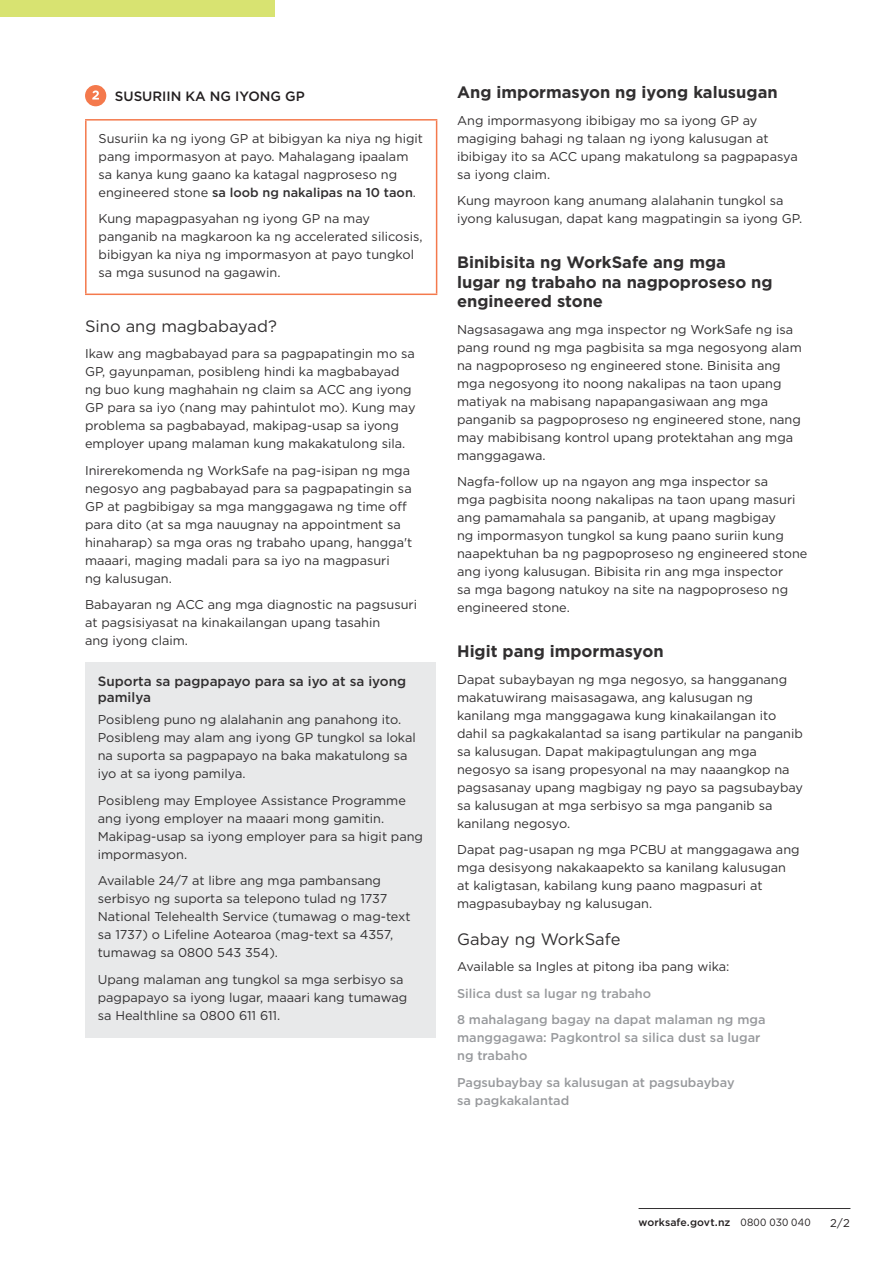
<style>
.page{position:relative;width:893px;height:1263px;background:#fff}
.page>*{position:absolute;margin:0;border:0;box-sizing:border-box;transform-origin:0 0}
._1_Head{font:700 16.5px/19.5px "Gotham";color:#312f30}
._3_Head{font:16.5px "Gotham";color:#312f30}
._2_Head{font:500 13.5px/16.2px "Gotham";color:#312f30}
._4_Head{font:500 13.5px "Gotham";color:#231f20}
.Body_Copy{font:12.75px/18px "Gotham";color:#312f30}
.Body_Copy-2{font:500 12.75px/18px "Gotham";color:#989a9d}
.t1{font:11.25px "Gotham";color:#231f20}
.t2{font:500 10.5px "Gotham";letter-spacing:.005em;color:#231f20}
.s1{font-weight:500}
.s2{font-weight:400}
</style>
<div class="page">
<hr style="left:639px;top:1208px;width:211px;height:1px;background:#312f30">
<div style="left:0;top:0;width:274px;height:17px;background:#d8e371"></div>
<div style="left:86px;top:86px;width:20px;height:20px;background:#f4794c;border-radius:50%"></div>
<div style="left:85px;top:85px;width:21px;height:21px;border:2px solid #f4794c;border-radius:50%"></div>
<svg style="left:92px;top:90px;width:7px;height:10px"></svg>
<hr style="left:85px;top:119px;width:352px;height:2px;background:#f4794c">
<hr style="left:85px;top:121px;width:2px;height:173px;background:#f4794c">
<hr style="left:436px;top:121px;width:1px;height:173px;background:#f4794c">
<hr style="left:85px;top:294px;width:352px;height:1px;background:#f4794c">
<div style="left:85px;top:662px;width:351px;height:376px;background:#e8e9ea"></div>
<p class="_4_Head" style="left:115px;top:87px;width:191px">SUSURIIN KA NG IYONG GP</p>
<p class="Body_Copy" style="left:99px;top:129px;width:326px">Susuriin ka ng iyong GP at bibigyan ka niya ng higit pang impormasyon at payo. Mahalagang ipaalam sa kanya kung gaano ka katagal nagproseso ng engineered stone <span class="s1">sa loob ng nakalipas na 10 taon</span>.</p>
<p class="Body_Copy" style="left:99px;top:209px;width:325px">Kung mapagpasyahan ng iyong GP na may panganib na magkaroon ka ng accelerated silicosis, bibigyan ka niya ng impormasyon at payo tungkol sa mga susunod na gagawin.</p>
<p class="_3_Head" style="left:85px;top:315px;width:193px">Sino ang magbabayad?</p>
<p class="Body_Copy" style="left:85px;top:344px;width:332px">Ikaw ang magbabayad para sa pagpapatingin mo sa GP, gayunpaman, posibleng hindi ka magbabayad ng buo kung maghahain ng claim sa ACC ang iyong GP para sa iyo (nang may pahintulot mo). Kung may problema sa pagbabayad, makipag-usap sa iyong employer upang malaman kung makakatulong sila.</p>
<p class="Body_Copy" style="left:85px;top:461px;width:329px">Inirerekomenda ng WorkSafe na pag-isipan ng mga negosyo ang pagbabayad para sa pagpapatingin sa GP at pagbibigay sa mga manggagawa ng time off para dito (at sa mga nauugnay na appointment sa hinaharap) sa mga oras ng trabaho upang, hangga't maaari, maging madali para sa iyo na magpasuri<br>ng kalusugan.</p>
<p class="Body_Copy" style="left:85px;top:595px;width:333px">Babayaran ng ACC ang mga diagnostic na pagsusuri at pagsisiyasat na kinakailangan upang tasahin<br>ang iyong claim.</p>
<p class="_2_Head" style="left:98px;top:673px;width:310px">Suporta sa pagpapayo para sa iyo at sa iyong pamilya</p>
<p class="Body_Copy" style="left:98px;top:710px;width:320px">Posibleng puno ng alalahanin ang panahong ito.<br>Posibleng may alam ang iyong GP tungkol sa lokal na suporta sa pagpapayo na baka makatulong sa iyo at sa iyong pamilya.</p>
<p class="Body_Copy" style="left:98px;top:791px;width:327px">Posibleng may Employee Assistance Programme ang iyong employer na maaari mong gamitin.<br>Makipag-usap sa iyong employer para sa higit pang impormasyon.</p>
<p class="Body_Copy" style="left:98px;top:871px;width:314px">Available 24/7 at libre ang mga pambansang serbisyo ng suporta sa telepono tulad ng 1737<br>National Telehealth Service (tumawag o mag-text sa 1737) o Lifeline Aotearoa (mag-text sa 4357, tumawag sa 0800 543 354).</p>
<p class="Body_Copy" style="left:98px;top:970px;width:311px">Upang malaman ang tungkol sa mga serbisyo sa pagpapayo sa iyong lugar, maaari kang tumawag sa Healthline sa 0800 611 611.</p>
<p class="_1_Head" style="left:457px;top:83px;width:322px">Ang impormasyon ng iyong kalusugan</p>
<p class="Body_Copy" style="left:457px;top:111px;width:342px">Ang impormasyong ibibigay mo sa iyong GP ay magiging bahagi ng talaan ng iyong kalusugan at ibibigay ito sa ACC upang makatulong sa pagpapasya sa iyong claim.</p>
<p class="Body_Copy" style="left:457px;top:191px;width:347px">Kung mayroon kang anumang alalahanin tungkol sa iyong kalusugan, dapat kang magpatingin sa iyong GP.</p>
<p class="_1_Head" style="left:457px;top:253px;width:317px">Binibisita ng WorkSafe ang mga lugar ng trabaho na nagpoproseso ng engineered stone</p>
<p class="Body_Copy" style="left:457px;top:320px;width:346px">Nagsasagawa ang mga inspector ng WorkSafe ng isa pang round ng mga pagbisita sa mga negosyong alam na nagpoproseso ng engineered stone. Binisita ang mga negosyong ito noong nakalipas na taon upang matiyak na mabisang napapangasiwaan ang mga panganib sa pagpoproseso ng engineered stone, nang may mabibisang kontrol upang protektahan ang mga manggagawa.</p>
<p class="Body_Copy" style="left:457px;top:472px;width:352px">Nagfa-follow up na ngayon ang mga inspector sa<br>mga pagbisita noong nakalipas na taon upang masuri ang pamamahala sa panganib, at upang magbigay<br>ng impormasyon tungkol sa kung paano suriin kung naapektuhan ba ng pagpoproseso ng engineered stone ang iyong kalusugan. Bibisita rin ang mga inspector<br>sa mga bagong natukoy na site na nagpoproseso ng engineered stone.</p>
<p class="_1_Head" style="left:457px;top:642px;width:208px">Higit pang impormasyon</p>
<p class="Body_Copy" style="left:457px;top:670px;width:347px">Dapat subaybayan ng mga negosyo, sa hangganang makatuwirang maisasagawa, ang kalusugan ng kanilang mga manggagawa kung kinakailangan ito dahil sa pagkakalantad sa isang partikular na panganib sa kalusugan. Dapat makipagtulungan ang mga negosyo sa isang propesyonal na may naaangkop na pagsasanay upang magbigay ng payo sa pagsubaybay sa kalusugan at mga serbisyo sa mga panganib sa kanilang negosyo.</p>
<p class="Body_Copy" style="left:457px;top:841px;width:344px">Dapat pag-usapan ng mga PCBU at manggagawa ang mga desisyong nakakaapekto sa kanilang kalusugan at kaligtasan, kabilang kung paano magpasuri at magpasubaybay ng kalusugan.</p>
<p class="_3_Head" style="left:457px;top:928px;width:165px">Gabay ng WorkSafe</p>
<p class="Body_Copy" style="left:457px;top:958px;width:274px">Available sa Ingles at pitong iba pang wika:</p>
<p class="Body_Copy-2" style="left:457px;top:984px;width:196px">Silica dust sa lugar ng trabaho</p>
<p class="Body_Copy-2" style="left:457px;top:1011px;width:310px">8 mahalagang bagay na dapat malaman ng mga manggagawa: Pagkontrol sa silica dust sa lugar ng trabaho</p>
<p class="Body_Copy-2" style="left:457px;top:1073px;width:279px">Pagsubaybay sa kalusugan at pagsubaybay sa pagkakalantad</p>
<p class="t2" style="left:639px;top:1215px;width:174px">worksafe.govt.nz <span class="s2">0800 030 040</span></p>
<p class="t1" style="left:830px;top:1215px;width:21px">2/2</p>
</div>
